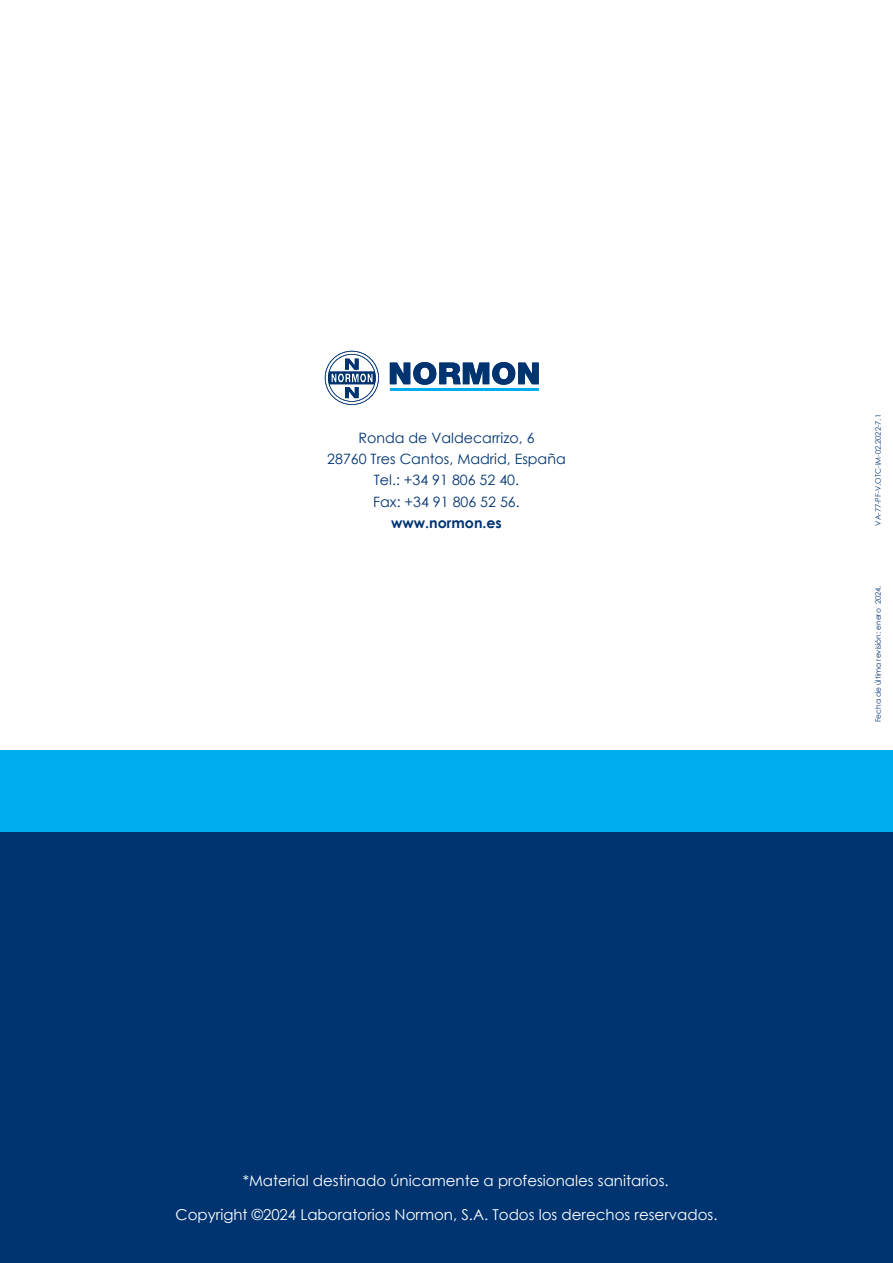
<style>
.page{position:relative;width:893px;height:1263px;background:#fff}
.page>*{position:absolute;margin:0;border:0;box-sizing:border-box;transform-origin:0 0}
.t1{font:15px "Century Gothic";color:#fff}
.t2{font:14.25px/21.3px "Century Gothic";color:#003471;text-align:center}
.t3{font:700 14.25px "Century Gothic";color:#003471}
.t4{font:7.5px "Century Gothic";color:#003471}
</style>
<div class="page">
<div style="left:0;top:765px;width:893px;height:498px;background:#003471"></div>
<div style="left:0;top:750px;width:893px;height:82px;background:#00aeef"></div>
<hr style="left:390px;top:388px;width:149px;height:3px;background:#009eda">
<hr style="left:390px;top:389px;width:149px;height:2px;background:#00aeef">
<svg style="left:390px;top:362px;width:149px;height:23px"></svg>
<svg style="left:325px;top:351px;width:54px;height:54px"></svg>
<p class="t2" style="left:327px;top:427px;width:240px">Ronda de Valdecarrizo, 6<br>28760 Tres Cantos, Madrid, España<br>Tel.: +34 91 806 52 40.<br>Fax: +34 91 806 52 56.</p>
<p class="t3" style="left:391px;top:512px;width:112px">www.normon.es</p>
<p class="t4" style="left:873px;top:526px;width:113px;rotate:-90deg">VA-77-PF-V.OTC-IM-02.2022-7.1</p>
<p class="t4" style="left:873px;top:722px;width:138px;rotate:-90deg">Fecha de última revisión: enero 2024.</p>
<p class="t1" style="left:243px;top:1170px;width:427px">*Material destinado únicamente a profesionales sanitarios.</p>
<p class="t1" style="left:176px;top:1204px;width:543px">Copyright ©2024 Laboratorios Normon, S.A. Todos los derechos reservados.</p>
</div>
